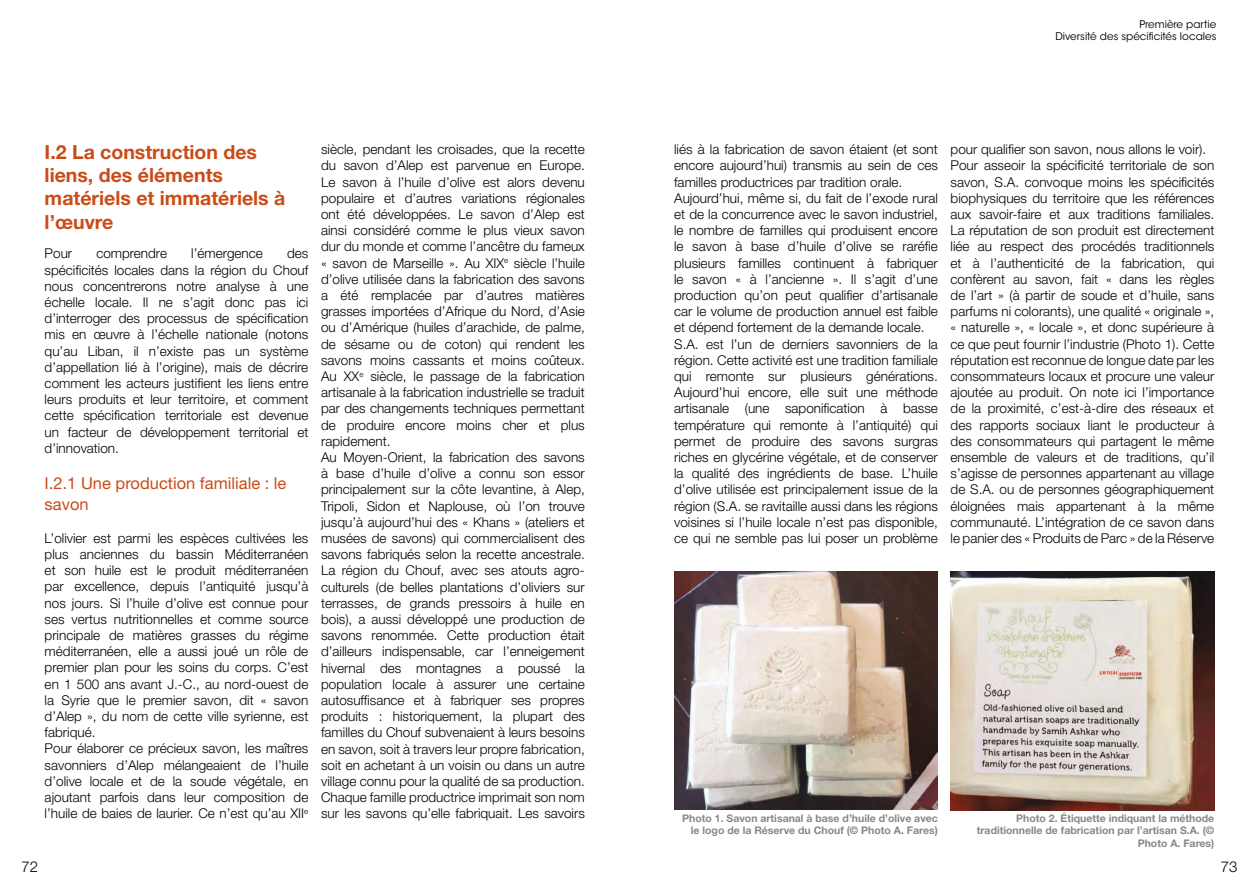
<style>
.page{position:relative;width:1259px;height:893px;background:#fff}
.page>*{position:absolute;margin:0;border:0;box-sizing:border-box;transform-origin:0 0}
.t1{font:700 19.5px/23.4px "Helvetica Neue LT Std";color:#cb4b17}
.t2{font:16.5px/21.6px "Helvetica Neue LT Std";color:#cb4b17}
.t3{font:300 15px "Helvetica Neue LT Std";color:#000}
.t4{font:300 13.5px/16.2px "Helvetica Neue LT Std";color:#000}
.t5{font:700 10.5px/12.6px "Helvetica Neue LT Std";color:#878787;text-align:right}
.t6{font:10.5px/12.6px "ITC Avant Garde Std";color:#000;text-align:right}
</style>
<div class="page">
<img style="left:674px;top:571px;width:264px;height:239px">
<img style="left:950px;top:571px;width:264px;height:239px">
<p class="t6" style="left:1055px;top:18px;width:163px">Première partie<br>Diversité des spécificités locales</p>
<h1 class="t1" style="left:45px;top:139px;width:242px">I.2 La construction des liens, des éléments matériels et immatériels à l’œuvre</h1>
<p class="t4" style="left:45px;top:245px;width:29px">Pour</p>
<p class="t4" style="left:96px;top:245px;width:72px">comprendre</p>
<p class="t4" style="left:191px;top:245px;width:73px">l’émergence</p>
<p class="t4" style="left:45px;top:245px;width:265px;text-align:justify;text-indent:242px">des spécificités locales dans la région du Chouf nous concentrerons notre analyse à une échelle locale. Il ne s’agit donc pas ici d’interroger des processus de spécification mis en œuvre à l’échelle nationale (notons qu’au Liban, il n’existe pas un système d’appellation lié à l’origine), mais de décrire comment les acteurs justifient les liens entre leurs produits et leur territoire, et comment cette spécification territoriale est devenue un facteur de développement territorial et d’innovation.</p>
<p class="t2" style="left:45px;top:472px;width:243px">I.2.1 Une production familiale : le savon</p>
<p class="t4" style="left:45px;top:530px;width:265px">L’olivier est parmi les espèces cultivées les plus anciennes du bassin Méditerranéen et son huile est le produit méditerranéen par excellence, depuis l’antiquité jusqu’à nos jours. Si l’huile d’olive est connue pour ses vertus nutritionnelles et comme source principale de matières grasses du régime méditerranéen, elle a aussi joué un rôle de premier plan pour les soins du corps. C’est en 1 500 ans avant J.-C., au nord-ouest de la Syrie que le premier savon, dit « savon d’Alep », du nom de cette ville syrienne, est fabriqué.<br>Pour élaborer ce précieux savon, les maîtres savonniers d’Alep mélangeaient de l’huile d’olive locale et de la soude végétale, en ajoutant parfois dans leur composition de l’huile de baies de laurier. Ce n’est qu’au XII<sup>e</sup></p>
<p class="t4" style="left:674px;top:141px;width:265px">liés à la fabrication de savon étaient (et sont encore aujourd’hui) transmis au sein de ces familles productrices par tradition orale.<br>Aujourd’hui, même si, du fait de l’exode rural et de la concurrence avec le savon industriel, le nombre de familles qui produisent encore le savon à base d’huile d’olive se raréfie plusieurs familles continuent à fabriquer le savon « à l’ancienne ». Il s’agit d’une production qu’on peut qualifier d’artisanale car le volume de production annuel est faible et dépend fortement de la demande locale.<br>S.A. est l’un de derniers savonniers de la région. Cette activité est une tradition familiale qui remonte sur plusieurs générations.<br>Aujourd’hui encore, elle suit une méthode artisanale (une saponification à basse température qui remonte à l’antiquité) qui permet de produire des savons surgras riches en glycérine végétale, et de conserver la qualité des ingrédients de base. L’huile d’olive utilisée est principalement issue de la région (S.A. se ravitaille aussi dans les régions voisines si l’huile locale n’est pas disponible, ce qui ne semble pas lui poser un problème</p>
<p class="t4" style="left:321px;top:141px;width:265px">siècle, pendant les croisades, que la recette du savon d’Alep est parvenue en Europe.<br>Le savon à l’huile d’olive est alors devenu populaire et d’autres variations régionales ont été développées. Le savon d’Alep est ainsi considéré comme le plus vieux savon dur du monde et comme l’ancêtre du fameux « savon de Marseille ». Au XIX<sup>e</sup> siècle l’huile d’olive utilisée dans la fabrication des savons a été remplacée par d’autres matières grasses importées d’Afrique du Nord, d’Asie ou d’Amérique (huiles d’arachide, de palme, de sésame ou de coton) qui rendent les savons moins cassants et moins coûteux.<br>Au XX<sup>e</sup> siècle, le passage de la fabrication artisanale à la fabrication industrielle se traduit par des changements techniques permettant de produire encore moins cher et plus rapidement.<br>Au Moyen-Orient, la fabrication des savons à base d’huile d’olive a connu son essor principalement sur la côte levantine, à Alep, Tripoli, Sidon et Naplouse, où l’on trouve jusqu’à aujourd’hui des « Khans » (ateliers et musées de savons) qui commercialisent des savons fabriqués selon la recette ancestrale.<br>La région du Chouf, avec ses atouts agro&shy;culturels (de belles plantations d’oliviers sur terrasses, de grands pressoirs à huile en bois), a aussi développé une production de savons renommée. Cette production était d’ailleurs indispensable, car l’enneigement hivernal des montagnes a poussé la population locale à assurer une certaine autosuffisance et à fabriquer ses propres produits : historiquement, la plupart des familles du Chouf subvenaient à leurs besoins en savon, soit à travers leur propre fabrication, soit en achetant à un voisin ou dans un autre village connu pour la qualité de sa production.<br>Chaque famille productrice imprimait son nom sur les savons qu’elle fabriquait. Les savoirs</p>
<p class="t4" style="left:950px;top:141px;width:265px">pour qualifier son savon, nous allons le voir).<br>Pour asseoir la spécificité territoriale de son savon, S.A. convoque moins les spécificités biophysiques du territoire que les références aux savoir-faire et aux traditions familiales.<br>La réputation de son produit est directement liée au respect des procédés traditionnels et à l’authenticité de la fabrication, qui confèrent au savon, fait « dans les règles de l’art » (à partir de soude et d’huile, sans parfums ni colorants), une qualité « originale », « naturelle », « locale », et donc supérieure à ce que peut fournir l’industrie (Photo 1). Cette réputation est reconnue de longue date par les consommateurs locaux et procure une valeur ajoutée au produit. On note ici l’importance de la proximité, c’est-à-dire des réseaux et des rapports sociaux liant le producteur à des consommateurs qui partagent le même ensemble de valeurs et de traditions, qu’il s’agisse de personnes appartenant au village de S.A. ou de personnes géographiquement éloignées mais appartenant à la même communauté. L’intégration de ce savon dans le panier des « Produits de Parc » de la Réserve</p>
<p class="t5" style="left:977px;top:811px;width:239px">Photo 2. Étiquette indiquant la méthode traditionnelle de fabrication par l’artisan S.A. (©<br>Photo A. Fares)</p>
<p class="t5" style="left:682px;top:811px;width:257px">Photo 1. Savon artisanal à base d’huile d’olive avec le logo de la Réserve du Chouf (© Photo A. Fares)</p>
<p class="t3" style="left:22px;top:857px;width:18px">72</p>
<p class="t3" style="left:1220px;top:857px;width:18px">73</p>
</div>
